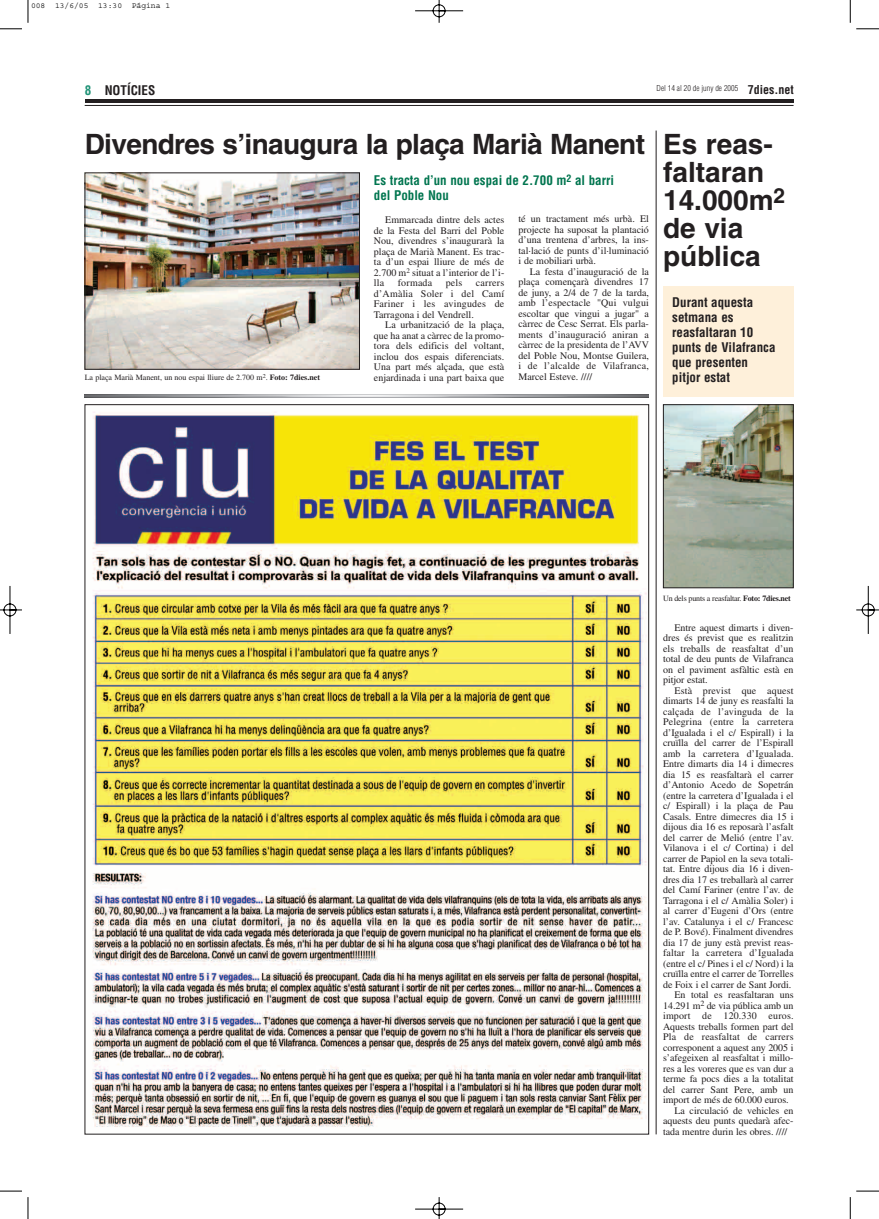
<style>
.page{position:relative;width:879px;height:1219px;background:#fff}
.page>*{position:absolute;margin:0;border:0;box-sizing:border-box;transform-origin:0 0}
.t1{font:700 28px "Helvetica";letter-spacing:-.02em;color:#231f20}
.t2{font:700 28px/28px "Helvetica";color:#231f20}
.t3{font:700 condensed 13px/15px "Helvetica";color:#231f20}
.t4{font:700 condensed 13px/15px "Helvetica";color:#00754f}
.t5{font:10px/10.5px "Times";letter-spacing:-.005em;color:#231f20;text-align:justify}
.t6{font:10px "Times";letter-spacing:.015em;color:#231f20}
.t7{font:10px "Times";letter-spacing:.02em;color:#231f20}
.t8{font:8px "Times";color:#231f20}
.t9{font:8px "Times";letter-spacing:-.025em;color:#231f20}
.t10{font:300 condensed 8px "Helvetica";color:#231f20}
.t11{font:8px "Courier";color:#000}
.s1{color:#209377}
.s2{font-weight:700;font-size:12px}
.s3{font-weight:700}
</style>
<div class="page">
<img style="left:0;top:0;width:879px;height:1219px">
<p class="t11" style="left:31px;top:3px;width:141px">008 13/6/05 13:30 Página 1</p>
<h2 class="t3" style="left:85px;top:83px;width:72px"><span class="s1">8</span> NOTÍCIES</h2>
<p class="t10" style="left:656px;top:85px;width:139px">Del 14 al 20 de juny de 2005 <span class="s2">7dies.net</span></p>
<h1 class="t1" style="left:85px;top:134px;width:562px">Divendres s’inaugura la plaça Marià Manent</h1>
<h1 class="t2" style="left:663px;top:133px;width:124px">Es reas&shy;faltaran<br>14.000m<sup>2 </sup>de via pública</h1>
<h2 class="t4" style="left:374px;top:174px;width:242px">Es tracta d’un nou espai de 2.700 m<sup>2</sup> al barri del Poble Nou</h2>
<p class="t5" style="left:518px;top:215px;width:132px">té un tractament més urbà. El projecte ha suposat la plantació d’una trentena d’arbres, la ins&shy;tal·lació de punts d’il·luminació i de mobiliari urbà.</p>
<p class="t5" style="left:518px;top:267px;width:132px;text-indent:11px">La festa d’inauguració de la plaça començarà divendres 17 de juny, a 2/4 de 7 de la tarda, amb l’espectacle "Qui vulgui escoltar que vingui a jugar" a càrrec de Cesc Serrat. Els parla&shy;ments d’inauguració aniran a càrrec de la presidenta de l’AVV del Poble Nou, Montse Guilera, i de l’alcalde de Vilafranca, Marcel Esteve. ////</p>
<p class="t5" style="left:374px;top:215px;width:132px;text-indent:11px">Emmarcada dintre dels actes de la Festa del Barri del Poble Nou, divendres s’inaugurarà la plaça de Marià Manent. Es trac&shy;ta d’un espai lliure de més de 2.700 m<sup>2</sup> situat a l’interior de l’i&shy;lla</p>
<p class="t7" style="left:398px;top:279px;width:36px">formada</p>
<p class="t5" style="left:446px;top:278px;width:18px">pels</p>
<p class="t5" style="left:374px;top:278px;width:132px;text-indent:102px">carrers d’Amàlia Soler i del Camí Fariner i les avingudes de Tarragona i del Vendrell.</p>
<p class="t5" style="left:374px;top:320px;width:132px;text-indent:11px">La urbanització de la plaça, que ha anat a càrrec de la promo&shy;tora dels edificis del voltant, inclou dos espais diferenciats.<br>Una part més alçada, que està enjardinada i una part baixa que</p>
<h2 class="t3" style="left:672px;top:296px;width:105px">Durant aquesta setmana es reasfaltaran 10 punts de Vilafranca que presenten pitjor estat</h2>
<p class="t8" style="left:85px;top:375px;width:237px">La plaça Marià Manent, un nou espai lliure de 2.700 m<sup>2</sup>. <span class="s3">Foto: 7dies.net</span></p>
<p class="t9" style="left:663px;top:596px;width:129px">Un dels punts a reasfaltar. <span class="s3">Foto: 7dies.net</span></p>
<p class="t5" style="left:663px;top:623px;width:132px;text-indent:11px">Entre aquest dimarts i diven&shy;dres és previst que es realitzin els treballs de reasfaltat d’un total de deu punts de Vilafranca on el paviment asfàltic està en pitjor estat.</p>
<p class="t6" style="left:674px;top:687px;width:121px">Està previst que aquest</p>
<p class="t5" style="left:663px;top:697px;width:132px">dimarts 14 de juny es reasfalti la</p>
<p class="t6" style="left:663px;top:708px;width:132px">calçada de l’avinguda de la</p>
<p class="t6" style="left:663px;top:718px;width:132px">Pelegrina (entre la carretera</p>
<p class="t5" style="left:663px;top:728px;width:132px">d’Igualada i el c/ Espirall) i la</p>
<p class="t5" style="left:663px;top:739px;width:132px">cruïlla del carrer de l’Espirall</p>
<p class="t6" style="left:663px;top:750px;width:132px">amb la carretera d’Igualada.</p>
<p class="t5" style="left:663px;top:760px;width:132px">Entre dimarts dia 14 i dimecres</p>
<p class="t5" style="left:663px;top:770px;width:132px">dia 15 es reasfaltarà el carrer</p>
<p class="t5" style="left:663px;top:781px;width:132px">d’Antonio Acedo de Sopetrán</p>
<p class="t5" style="left:663px;top:791px;width:132px">(entre la carretera d’Igualada i el</p>
<p class="t5" style="left:663px;top:802px;width:132px">c/ Espirall) i la plaça de Pau</p>
<p class="t5" style="left:663px;top:812px;width:132px">Casals. Entre dimecres dia 15 i</p>
<p class="t5" style="left:663px;top:823px;width:132px">dijous dia 16 es reposarà l’asfalt</p>
<p class="t5" style="left:663px;top:833px;width:132px">del carrer de Melió (entre l’av.</p>
<p class="t5" style="left:663px;top:844px;width:132px">Vilanova i el c/ Cortina) i del</p>
<p class="t5" style="left:663px;top:854px;width:132px">carrer de Papiol en la seva totali-</p>
<p class="t5" style="left:663px;top:865px;width:132px">tat. Entre dijous dia 16 i diven-</p>
<p class="t5" style="left:663px;top:875px;width:132px">dres dia 17 es treballarà al carrer</p>
<p class="t5" style="left:663px;top:886px;width:132px">del Camí Fariner (entre l’av. de</p>
<p class="t5" style="left:663px;top:896px;width:132px">Tarragona i el c/ Amàlia Soler) i</p>
<p class="t5" style="left:663px;top:907px;width:132px">al carrer d’Eugeni d’Ors (entre</p>
<p class="t5" style="left:663px;top:917px;width:132px">l’av. Catalunya i el c/ Francesc</p>
<p class="t5" style="left:663px;top:928px;width:132px">de P. Bové). Finalment divendres</p>
<p class="t5" style="left:663px;top:938px;width:132px">dia 17 de juny està previst reas-</p>
<p class="t6" style="left:663px;top:949px;width:132px">faltar la carretera d’Igualada</p>
<p class="t5" style="left:663px;top:959px;width:132px">(entre el c/ Pines i el c/ Nord) i la</p>
<p class="t5" style="left:663px;top:970px;width:132px">cruïlla entre el carrer de Torrelles</p>
<p class="t5" style="left:663px;top:980px;width:130px">de Foix i el carrer de Sant Jordi.</p>
<p class="t5" style="left:674px;top:991px;width:121px">En total es reasfaltaran uns</p>
<p class="t5" style="left:663px;top:1001px;width:132px">14.291 m<sup>2</sup> de via pública amb un</p>
<p class="t6" style="left:663px;top:1012px;width:132px">import de 120.330 euros.</p>
<p class="t5" style="left:663px;top:1022px;width:132px">Aquests treballs formen part del</p>
<p class="t6" style="left:663px;top:1033px;width:132px">Pla de reasfaltat de carrers</p>
<p class="t5" style="left:663px;top:1043px;width:132px">corresponent a aquest any 2005 i</p>
<p class="t5" style="left:663px;top:1054px;width:132px">s’afegeixen al reasfaltat i millo-</p>
<p class="t5" style="left:663px;top:1064px;width:132px">res a les voreres que es van dur a</p>
<p class="t5" style="left:663px;top:1075px;width:132px">terme fa pocs dies a la totalitat</p>
<p class="t5" style="left:663px;top:1085px;width:132px">del carrer Sant Pere, amb un</p>
<p class="t5" style="left:663px;top:1096px;width:127px">import de més de 60.000 euros.</p>
<p class="t5" style="left:674px;top:1106px;width:121px">La circulació de vehicles en</p>
<p class="t5" style="left:663px;top:1117px;width:132px">aquests deu punts quedarà afec-</p>
<p class="t5" style="left:663px;top:1127px;width:126px">tada mentre durin les obres. ////</p>
</div>
